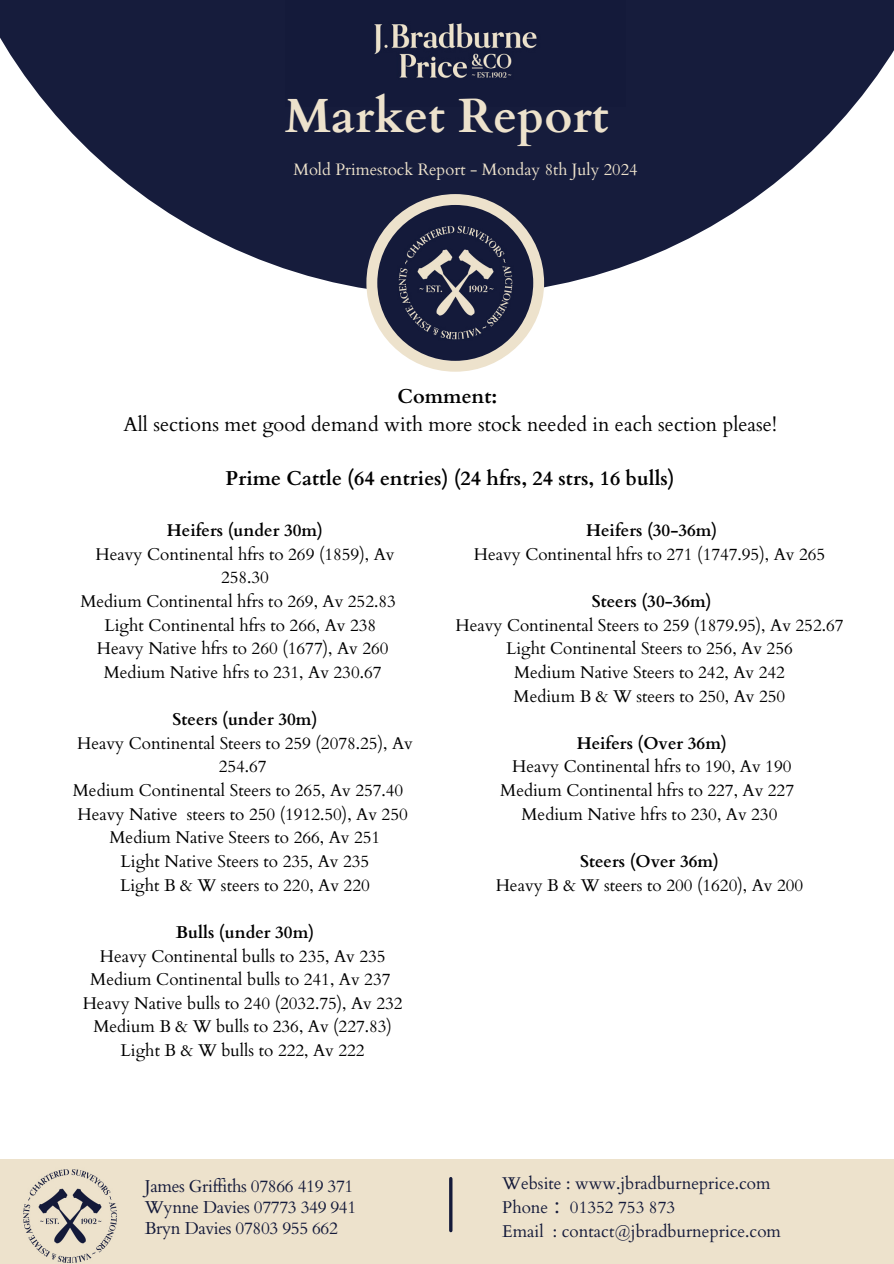
<style>
.page{position:relative;width:894px;height:1264px;background:#fff}
.page>*{position:absolute;margin:0;border:0;box-sizing:border-box;transform-origin:0 0}
.t1{font:700 48px "Cardo";color:#ede2cc}
.t2{font:20.1px/27px "Cardo";color:#000;text-align:center}
.t3{font:700 20.1px "Cardo";color:#000}
.t4{font:17.25px "Cardo";letter-spacing:-.02em;color:#141a3a}
.t5{font:17.1px/23.7px "Cardo";color:#000;text-align:center}
.t6{font:700 17.1px "Cardo";color:#000}
.t7{font:17.1px "Cardo";color:#141a3a}
.t8{font:16.5px "Cardo";color:#ede2cc}
.s1{font-weight:700}
.s2{font-family:"Noto Sans CJ Ksc"}
</style>
<div class="page">
<svg style="left:0;top:0;width:893px;height:295px;fill:#161c3c"></svg>
<svg style="left:366px;top:194px;width:178px;height:178px;background:#e8dec9"></svg>
<img style="left:377px;top:205px;width:156px;height:156px;border-radius:50%">
<div style="left:0;top:1159px;width:893px;height:104px;background:#ede2cc"></div>
<hr style="left:449px;top:1178px;width:3px;height:52px;background:#141a3a">
<img style="left:23px;top:1169px;width:94px;height:94px">
<img style="left:285px;top:0;width:340px;height:106px">
<h3 class="t1" style="left:284px;top:84px;width:325px">Market Report</h3>
<p class="t8" style="left:293px;top:158px;width:345px">Mold Primestock Report - Monday 8th July 2024</p>
<p class="t2" style="left:123px;top:383px;width:654px"><span class="s1">Comment:<br></span>All sections met good demand with more stock needed in each section please!</p>
<p class="t3" style="left:225px;top:464px;width:450px">Prime Cattle (64 entries) (24 hfrs, 24 strs, 16 bulls)</p>
<p class="t6" style="left:167px;top:519px;width:157px">Heifers (under 30m)</p>
<p class="t5" style="left:95px;top:542px;width:300px">Heavy Continental hfrs to 269 (1859), Av<br>258.30</p>
<p class="t5" style="left:80px;top:589px;width:317px">Medium Continental hfrs to 269, Av 252.83</p>
<p class="t5" style="left:104px;top:613px;width:273px">Light Continental hfrs to 266, Av 238</p>
<p class="t5" style="left:97px;top:637px;width:293px">Heavy Native hfrs to 260 (1677), Av 260</p>
<p class="t5" style="left:104px;top:660px;width:279px">Medium Native hfrs to 231, Av 230.67</p>
<p class="t6" style="left:172px;top:708px;width:146px">Steers (under 30m)</p>
<p class="t5" style="left:77px;top:731px;width:337px">Heavy Continental Steers to 259 (2078.25), Av<br>254.67</p>
<p class="t5" style="left:73px;top:778px;width:332px">Medium Continental Steers to 265, Av 257.40</p>
<p class="t5" style="left:78px;top:802px;width:331px">Heavy Native steers to 250 (1912.50), Av 250</p>
<p class="t5" style="left:110px;top:826px;width:272px">Medium Native Steers to 266, Av 251</p>
<p class="t5" style="left:121px;top:849px;width:250px">Light Native Steers to 235, Av 235</p>
<p class="t5" style="left:120px;top:873px;width:251px">Light B &amp; W steers to 220, Av 220</p>
<p class="t6" style="left:176px;top:921px;width:140px">Bulls (under 30m)</p>
<p class="t5" style="left:100px;top:944px;width:287px">Heavy Continental bulls to 235, Av 235</p>
<p class="t5" style="left:90px;top:967px;width:301px">Medium Continental bulls to 241, Av 237</p>
<p class="t5" style="left:83px;top:991px;width:321px">Heavy Native bulls to 240 (2032.75), Av 232</p>
<p class="t5" style="left:93px;top:1015px;width:300px">Medium B &amp; W bulls to 236, Av (227.83)</p>
<p class="t5" style="left:121px;top:1038px;width:245px">Light B &amp; W bulls to 222, Av 222</p>
<p class="t6" style="left:586px;top:519px;width:133px">Heifers (30-36m)</p>
<p class="t5" style="left:473px;top:542px;width:353px">Heavy Continental hfrs to 271 (1747.95), Av 265</p>
<p class="t6" style="left:591px;top:590px;width:121px">Steers (30-36m)</p>
<p class="t5" style="left:455px;top:613px;width:389px">Heavy Continental Steers to 259 (1879.95), Av 252.67</p>
<p class="t5" style="left:506px;top:637px;width:288px">Light Continental Steers to 256, Av 256</p>
<p class="t5" style="left:514px;top:660px;width:272px">Medium Native Steers to 242, Av 242</p>
<p class="t5" style="left:513px;top:684px;width:273px">Medium B &amp; W steers to 250, Av 250</p>
<p class="t6" style="left:576px;top:732px;width:151px">Heifers (Over 36m)</p>
<p class="t5" style="left:512px;top:755px;width:281px">Heavy Continental hfrs to 190, Av 190</p>
<p class="t5" style="left:500px;top:778px;width:295px">Medium Continental hfrs to 227, Av 227</p>
<p class="t5" style="left:521px;top:802px;width:257px">Medium Native hfrs to 230, Av 230</p>
<p class="t6" style="left:580px;top:850px;width:140px">Steers (Over 36m)</p>
<p class="t5" style="left:495px;top:873px;width:309px">Heavy B &amp; W steers to 200 (1620), Av 200</p>
<p class="t4" style="left:145px;top:1174px;width:210px">James Griffiths 07866 419 371</p>
<p class="t4" style="left:145px;top:1195px;width:213px">Wynne Davies 07773 349 941</p>
<p class="t4" style="left:145px;top:1217px;width:194px">Bryn Davies 07803 955 662</p>
<h2 class="t7" style="left:502px;top:1172px;width:270px">Website : www.jbradburneprice.com</h2>
<p class="t7" style="left:502px;top:1195px;width:174px">Phone <span class="s2">：</span>01352 753 873</p>
<p class="t7" style="left:502px;top:1219px;width:280px">Email : contact@jbradburneprice.com</p>
</div>
